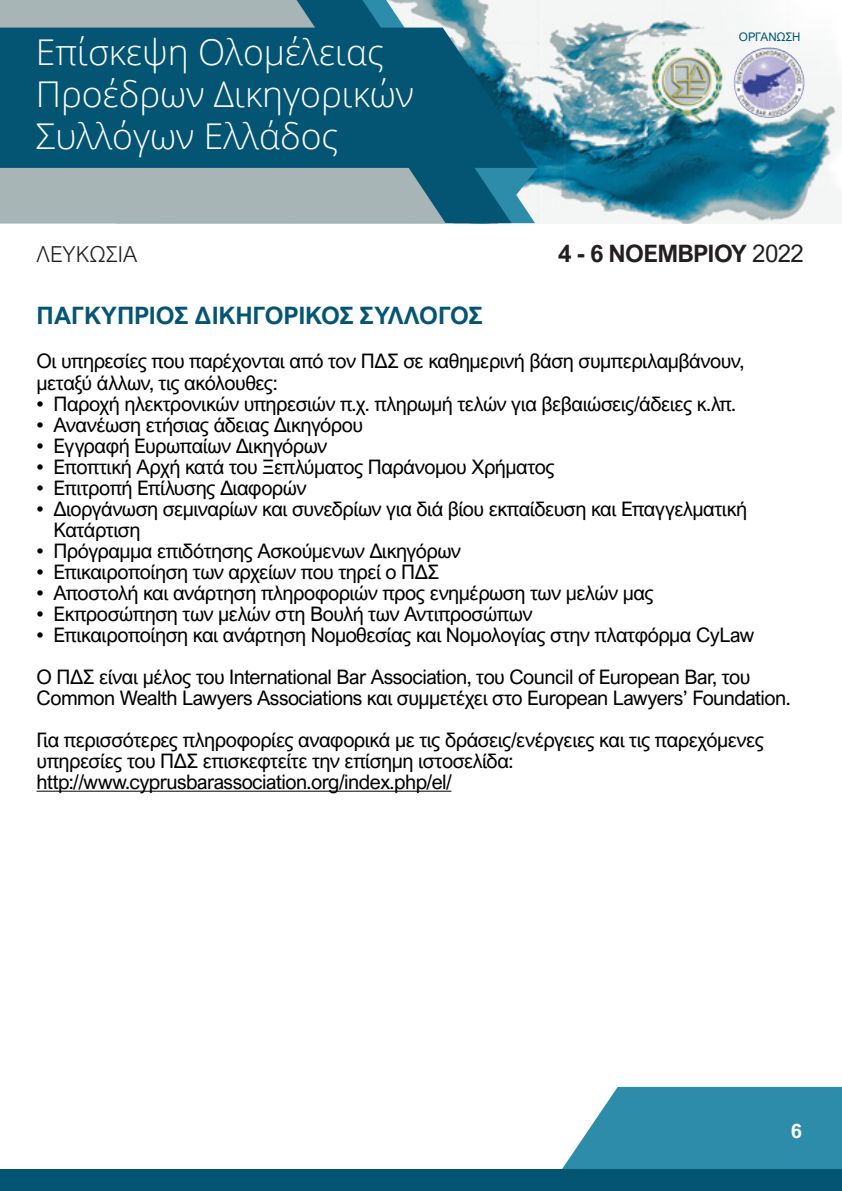
<style>
.page{position:relative;width:842px;height:1191px;background:#fff}
.page>*{position:absolute;margin:0;border:0;box-sizing:border-box;transform-origin:0 0}
.t1{font:300 35.6px/42px "Open Sans";color:#fff}
.t2{font:700 24px "Arial Nova";letter-spacing:-.01em;color:#045573}
.t3{font:700 24px "Arial Nova";letter-spacing:-.03em;color:#231f20}
.t4{font:300 22px "Arial Nova";color:#231f20}
.t5{font:20px/21px "Arial Nova";letter-spacing:-.025em;color:#000}
.t6{font:700 20px "Arial Nova";color:#fff}
.t7{font:11.8px "Arial Nova";letter-spacing:-.01em;color:#045573}
.s1{font-weight:400}
</style>
<div class="page">
<img style="left:535px;top:0;width:307px;height:223px">
<svg style="left:511px;top:0;width:24px;height:223px;fill:#f2f4f3"></svg>
<svg style="left:446px;top:0;width:65px;height:223px;background:#3c8298"></svg>
<svg style="left:0;top:0;width:446px;height:223px;background:#98adb1"></svg>
<svg style="left:0;top:28px;width:537px;height:140px;background:#0d5b78"></svg>
<img style="left:734px;top:47px;width:70px;height:71px;border-radius:35px">
<svg style="left:562px;top:1087px;width:280px;height:82px;background:#4398b3"></svg>
<div style="left:0;top:1169px;width:842px;height:22px;background:#045573"></div>
<img style="left:650px;top:46px;width:74px;height:78px">
<hr style="left:37px;top:790px;width:414px;height:1px;background:#000">
<h1 class="t1" style="left:36px;top:30px;width:380px">Επίσκεψη Ολομέλειας<br>Προέδρων Δικηγορικών<br>Συλλόγων Ελλάδος</h1>
<p class="t7" style="left:739px;top:30px;width:63px">ΟΡΓΑΝΩΣΗ</p>
<p class="t4" style="left:37px;top:242px;width:102px">ΛΕΥΚΩΣΙΑ</p>
<p class="t3" style="left:558px;top:240px;width:247px">4 - 6 ΝΟΕΜΒΡΙΟΥ <span class="s1">2022</span></p>
<p class="t2" style="left:37px;top:301px;width:448px">ΠΑΓΚΥΠΡΙΟΣ ΔΙΚΗΓΟΡΙΚΟΣ ΣΥΛΛΟΓΟΣ</p>
<p class="t5" style="left:37px;top:350px;width:709px;line-height:22px">Οι υπηρεσίες που παρέχονται από τον ΠΔΣ σε καθημερινή βάση συμπεριλαμβάνουν, μεταξύ άλλων, τις ακόλουθες:</p>
<p class="t5" style="left:37px;top:393px;width:701px">• Παροχή ηλεκτρονικών υπηρεσιών π.χ. πληρωμή τελών για βεβαιώσεις/άδειες κ.λπ.</p>
<p class="t5" style="left:37px;top:414px;width:328px">• Ανανέωση ετήσιας άδειας Δικηγόρου</p>
<p class="t5" style="left:37px;top:435px;width:292px">• Εγγραφή Ευρωπαίων Δικηγόρων</p>
<p class="t5" style="left:37px;top:456px;width:520px">• Εποπτική Αρχή κατά του Ξεπλύματος Παράνομου Χρήματος</p>
<p class="t5" style="left:37px;top:477px;width:272px">• Επιτροπή Επίλυσης Διαφορών</p>
<p class="t5" style="left:54px;top:498px;width:695px;text-indent:-17px">• Διοργάνωση σεμιναρίων και συνεδρίων για διά βίου εκπαίδευση και Επαγγελματική<br>Κατάρτιση</p>
<p class="t5" style="left:37px;top:540px;width:426px">• Πρόγραμμα επιδότησης Ασκούμενων Δικηγόρων</p>
<p class="t5" style="left:37px;top:561px;width:404px">• Επικαιροποίηση των αρχείων που τηρεί ο ΠΔΣ</p>
<p class="t5" style="left:37px;top:582px;width:619px">• Αποστολή και ανάρτηση πληροφοριών προς ενημέρωση των μελών μας</p>
<p class="t5" style="left:37px;top:603px;width:497px">• Εκπροσώπηση των μελών στη Βουλή των Αντιπροσώπων</p>
<p class="t5" style="left:37px;top:614px;width:719px;line-height:42px">• Επικαιροποίηση και ανάρτηση Νομοθεσίας και Νομολογίας στην πλατφόρμα CyLaw<br>Ο ΠΔΣ είναι μέλος του International Bar Association, του Council of European Bar, του</p>
<p class="t5" style="left:37px;top:677px;width:756px;line-height:42px">Common Wealth Lawyers Associations και συμμετέχει στο European Lawyers’ Foundation.<br>Για περισσότερες πληροφορίες αναφορικά με τις δράσεις/ενέργειες και τις παρεχόμενες</p>
<p class="t5" style="left:37px;top:750px;width:478px">υπηρεσίες του ΠΔΣ επισκεφτείτε την επίσημη ιστοσελίδα: http://www.cyprusbarassociation.org/index.php/el/</p>
<p class="t6" style="left:791px;top:1119px;width:13px">6</p>
</div>
